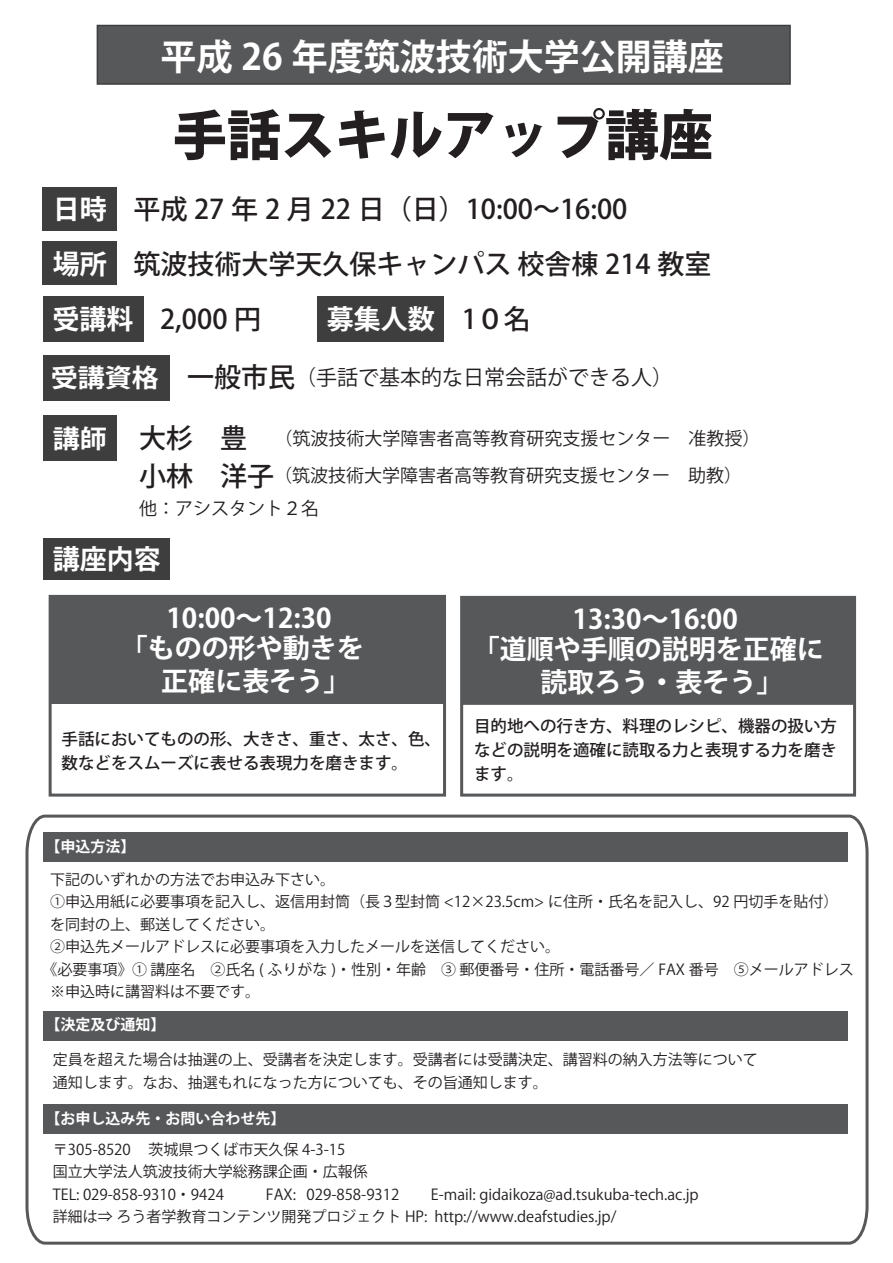
<style>
.page{position:relative;width:893px;height:1263px;background:#fff}
.page>*{position:absolute;margin:0;border:0;box-sizing:border-box;transform-origin:0 0}
.t1{font:800 54px "Koz Go Pr 6 N";color:#231f20}
.t2{font:700 36px "Koz Go Pr 6 N";color:#fff}
.t3{font:700 27px/30px "Koz Go Pr 6 N";color:#fff;text-align:center}
.t4{font:500 27px "Koz Go Pr 6 N";color:#231f20}
.t5{font:700 25.35px "Koz Go Pr 6 N";color:#fff;scale:1.07 1}
.t6{font:21px "Koz Go Pr 6 N";color:#231f20}
.t7{font:18px/37.5px "Koz Go Pr 6 N";color:#231f20}
.t8{font:500 16.5px/24px "Koz Go Pr 6 N";color:#231f20}
.t9{font:15px/22.5px "Koz Go Pr 6 N";color:#231f20}
.t10{font:700 15px "Koz Go Pr 6 N";color:#fff}
.s1{font-weight:700;color:#fff}
.s2{font-weight:500;color:#231f20}
.s3{font-weight:500;font-size:27px}
</style>
<div class="page">
<div style="left:43px;top:187px;width:74px;height:43px;background:#3e3e3f"></div>
<div style="left:43px;top:241px;width:74px;height:44px;background:#3e3e3f"></div>
<div style="left:43px;top:296px;width:100px;height:45px;background:#3e3e3f"></div>
<div style="left:317px;top:296px;width:127px;height:45px;background:#3e3e3f"></div>
<div style="left:97px;top:25px;width:694px;height:60px;background:#57585a;border:2px solid #3e3e3f"></div>
<svg style="left:25px;top:814px;width:844px;height:431px"></svg>
<div style="left:43px;top:355px;width:126px;height:45px;background:#3e3e3f"></div>
<div style="left:44px;top:416px;width:73px;height:45px;background:#3e3e3f"></div>
<div style="left:43px;top:538px;width:126px;height:41px;background:#3e3e3f"></div>
<div style="left:43px;top:1104px;width:804px;height:29px;background:#57585a"></div>
<div style="left:43px;top:1011px;width:804px;height:29px;background:#57585a"></div>
<div style="left:43px;top:832px;width:804px;height:29px;background:#57585a"></div>
<div style="left:50px;top:597px;width:395px;height:107px;background:#57585a"></div>
<div style="left:49px;top:595px;width:397px;height:202px;border:3px solid #57585a"></div>
<div style="left:461px;top:597px;width:394px;height:108px;background:#57585a;border:2px solid #57585a"></div>
<div style="left:460px;top:596px;width:396px;height:201px;border:3px solid #57585a"></div>
<h2 class="t2" style="left:161px;top:36px;width:565px">平成 26 年度筑波技術大学公開講座</h2>
<h1 class="t1" style="left:173px;top:105px;width:542px">手話スキルアップ講座</h1>
<h3 class="t4" style="left:53px;top:194px;width:576px"><span class="s1">日時</span> 平成 27 年 2 月 22 日（日）10:00～16:00</h3>
<h3 class="t4" style="left:133px;top:249px;width:580px">筑波技術大学天久保キャンパス 校舎棟 214 教室</h3>
<h3 class="t3" style="left:53px;top:237px;width:82px;line-height:54.8px;text-align:left">場所受講料</h3>
<h3 class="t3" style="left:327px;top:305px;width:206px">募集人数 <span class="s2">1０名</span></h3>
<h3 class="t4" style="left:160px;top:304px;width:103px">2,000 円</h3>
<h3 class="t6" style="left:187px;top:366px;width:487px"><span class="s3">一般市民</span>（手話で基本的な日常会話ができる人）</h3>
<p class="t7" style="left:139px;top:420px;width:623px"><span class="s3">大杉　豊</span> （筑波技術大学障害者高等教育研究支援センター　准教授）<span class="s3">小林　洋子</span>（筑波技術大学障害者高等教育研究支援センター　助教）</p>
<p class="t7" style="left:139px;top:490px;width:181px">他：アシスタント２名</p>
<h3 class="t3" style="left:53px;top:545px;width:109px">講座内容</h3>
<h3 class="t5" style="left:51px;top:364px;width:102px">受講資格</h3>
<h3 class="t5" style="left:53px;top:425px;width:52px">講師</h3>
<h3 class="t3" style="left:121px;top:604px;width:244px">10:00～12:30<br>「ものの形や動きを</h3>
<h3 class="t3" style="left:161px;top:667px;width:190px">正確に表そう」</h3>
<p class="t8" style="left:62px;top:727px;width:381px">手話においてものの形、大きさ、重さ、太さ、色、数などをスムーズに表せる表現力を磨きます。</p>
<p class="t10" style="left:45px;top:838px;width:91px">【申込方法】</p>
<h3 class="t3" style="left:473px;top:605px;width:352px">13:30～16:00<br>「道順や手順の説明を正確に</h3>
<h3 class="t3" style="left:540px;top:668px;width:244px">読取ろう・表そう」</h3>
<p class="t8" style="left:474px;top:714px;width:364px;text-align:justify">目的地への行き方、料理のレシピ、機器の扱い方などの説明を適確に読取る力と表現する力を磨きます。</p>
<p class="t9" style="left:50px;top:868px;width:286px">下記のいずれかの方法でお申込み下さい。</p>
<p class="t9" style="left:50px;top:891px;width:790px">①申込用紙に必要事項を記入し、返信用封筒（長３型封筒 &lt;12×23.5cm&gt; に住所・氏名を記入し、92 円切手を貼付）</p>
<p class="t9" style="left:50px;top:913px;width:226px">を同封の上、郵送してください。</p>
<p class="t9" style="left:50px;top:936px;width:511px">②申込先メールアドレスに必要事項を入力したメールを送信してください。</p>
<p class="t9" style="left:43px;top:958px;width:828px">《必要事項》① 講座名　②氏名 ( ふりがな )・性別・年齢　③ 郵便番号・住所・電話番号／ FAX 番号　⑤メールアドレス　</p>
<p class="t9" style="left:50px;top:981px;width:211px">※申込時に講習料は不要です。</p>
<p class="t10" style="left:45px;top:1016px;width:121px">【決定及び通知】</p>
<p class="t9" style="left:53px;top:1049px;width:706px">定員を超えた場合は抽選の上、受講者を決定します。受講者には受講決定、講習料の納入方法等について通知します。なお、抽選もれになった方についても、その旨通知します。</p>
<p class="t10" style="left:45px;top:1110px;width:241px">【お申し込み先・お問い合わせ先】</p>
<p class="t9" style="left:53px;top:1138px;width:316px">〒305-8520 茨城県つくば市天久保 4-3-15<br>国立大学法人筑波技術大学総務課企画・広報係<br>TEL: 029-858-9310・9424</p>
<p class="t9" style="left:53px;top:1183px;width:647px;text-indent:378px">E-mail: gidaikoza@ad.tsukuba-tech.ac.jp詳細は⇒ ろう者学教育コンテンツ開発プロジェクト HP: http://www.deafstudies.jp/</p>
<p class="t9" style="left:266px;top:1183px;width:135px">FAX: 029-858-9312</p>
</div>
